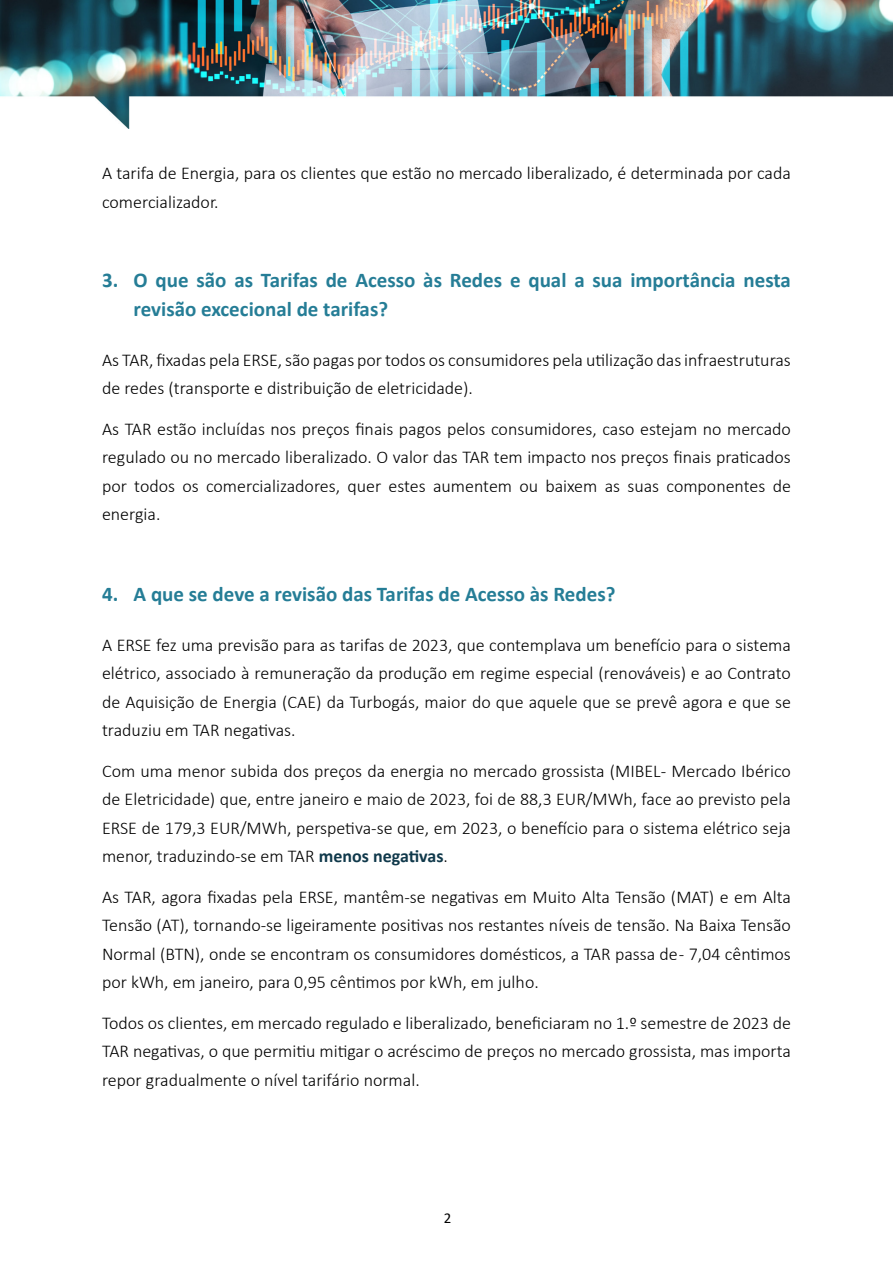
<style>
.page{position:relative;width:893px;height:1263px;background:#fff}
.page>*{position:absolute;margin:0;border:0;box-sizing:border-box;transform-origin:0 0}
.t1{font:700 21px/28.5px "Calibri";color:#257d96}
.t2{font:300 18px/28.5px "Calibri";color:#000;text-align:justify}
.t3{font:15px "Calibri";color:#000}
.s1{font-weight:700;color:#10394b}
</style>
<div class="page">
<img style="left:0;top:0;width:893px;height:129px">
<p class="t2" style="left:102px;top:159px;width:690px">A tarifa de Energia, para os clientes que estão no mercado liberalizado, é determinada por cada comercializador.</p>
<p class="t1" style="left:134px;top:266px;width:659px;text-indent:-32px">3. O que são as Tarifas de Acesso às Redes e qual a sua importância nesta revisão excecional de tarifas?</p>
<p class="t2" style="left:102px;top:345px;width:690px">As TAR, fixadas pela ERSE, são pagas por todos os consumidores pela utilização das infraestruturas de redes (transporte e distribuição de eletricidade).</p>
<p class="t2" style="left:102px;top:414px;width:690px">As TAR estão incluídas nos preços finais pagos pelos consumidores, caso estejam no mercado regulado ou no mercado liberalizado. O valor das TAR tem impacto nos preços finais praticados por todos os comercializadores, quer estes aumentem ou baixem as suas componentes de energia.</p>
<p class="t1" style="left:102px;top:580px;width:515px">4. A que se deve a revisão das Tarifas de Acesso às Redes?</p>
<p class="t2" style="left:102px;top:630px;width:690px">A ERSE fez uma previsão para as tarifas de 2023, que contemplava um benefício para o sistema elétrico, associado à remuneração da produção em regime especial (renováveis) e ao Contrato de Aquisição de Energia (CAE) da Turbogás, maior do que aquele que se prevê agora e que se traduziu em TAR negativas.</p>
<p class="t2" style="left:102px;top:756px;width:690px">Com uma menor subida dos preços da energia no mercado grossista (MIBEL- Mercado Ibérico de Eletricidade) que, entre janeiro e maio de 2023, foi de 88,3 EUR/MWh, face ao previsto pela ERSE de 179,3 EUR/MWh, perspetiva-se que, em 2023, o benefício para o sistema elétrico seja menor, traduzindo-se em TAR <span class="s1">menos negativas</span>.</p>
<p class="t2" style="left:102px;top:882px;width:690px">As TAR, agora fixadas pela ERSE, mantêm-se negativas em Muito Alta Tensão (MAT) e em Alta Tensão (AT), tornando-se ligeiramente positivas nos restantes níveis de tensão. Na Baixa Tensão Normal (BTN), onde se encontram os consumidores domésticos, a TAR passa de - 7,04 cêntimos por kWh, em janeiro, para 0,95 cêntimos por kWh, em julho.</p>
<p class="t2" style="left:102px;top:1008px;width:690px">Todos os clientes, em mercado regulado e liberalizado, beneficiaram no 1.º semestre de 2023 de TAR negativas, o que permitiu mitigar o acréscimo de preços no mercado grossista, mas importa repor gradualmente o nível tarifário normal.</p>
<p class="t3" style="left:444px;top:1207px;width:9px">2</p>
</div>
